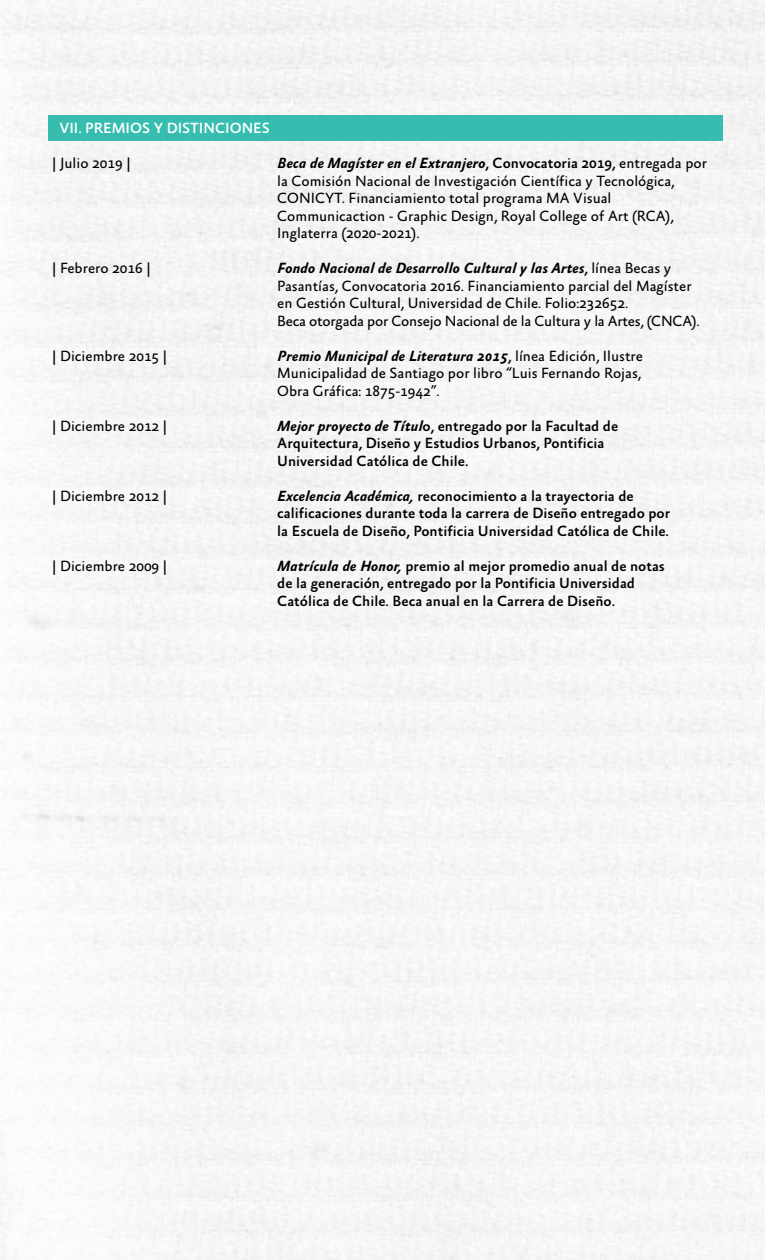
<style>
.page{position:relative;width:765px;height:1260px;background:#f6f6f6}
.page>*{position:absolute;margin:0;border:0;box-sizing:border-box;transform-origin:0 0}
.t1{font:15px/17.5px "Absara Sans";color:#000}
.t2{font:500 15px/17.5px "Absara Sans";color:#000}
.t3{font:500 15px "Absara Sans";color:#fff}
.s1{font-weight:700;font-style:italic}
.s2{font-weight:500}
</style>
<div class="page">
<div style="left:48px;top:115px;width:675px;height:25px;background:#36bdb0"></div>
<p class="t3" style="left:59px;top:120px;width:212px">VII. PREMIOS Y DISTINCIONES</p>
<p class="t1" style="left:52px;top:155px;width:80px">| Julio 2019 |</p>
<p class="t1" style="left:277px;top:155px;width:431px"><span class="s1">Beca de Magíster en el Extranjero</span><span class="s2">, Convocatoria 2019,</span> entregada por la Comisión Nacional de Investigación Científica y Tecnológica, CONICYT. Financiamiento total programa MA Visual Communicaction - Graphic Design, Royal College of Art (RCA), Inglaterra (2020-2021).</p>
<p class="t1" style="left:52px;top:260px;width:100px">| Febrero 2016 |</p>
<p class="t1" style="left:277px;top:260px;width:424px"><span class="s1">Fondo Nacional de Desarrollo Cultural y las Artes</span><span class="s2">,</span> línea Becas y Pasantías, Convocatoria 2016. Financiamiento parcial del Magíster en Gestión Cultural, Universidad de Chile. Folio:232652.<br>Beca otorgada por Consejo Nacional de la Cultura y la Artes, (CNCA).</p>
<p class="t1" style="left:52px;top:348px;width:116px">| Diciembre 2015 |</p>
<p class="t1" style="left:277px;top:348px;width:367px"><span class="s1">Premio Municipal de Literatura 2015</span><span class="s2">,</span> línea Edición, Ilustre<br>Municipalidad de Santiago por libro “Luis Fernando Rojas,<br>Obra Gráfica: 1875-1942”.</p>
<p class="t1" style="left:52px;top:418px;width:116px">| Diciembre 2012 |</p>
<p class="t2" style="left:277px;top:418px;width:343px"><span class="s1">Mejor proyecto de Títul</span>o, entregado por la Facultad de<br>Arquitectura, Diseño y Estudios Urbanos, Pontificia<br>Universidad Católica de Chile.</p>
<p class="t1" style="left:52px;top:488px;width:116px">| Diciembre 2012 |</p>
<p class="t2" style="left:277px;top:488px;width:394px"><span class="s1">Excelencia Académica,</span> reconocimiento a la trayectoria de calificaciones durante toda la carrera de Diseño entregado por la Escuela de Diseño, Pontificia Universidad Católica de Chile.</p>
<p class="t1" style="left:52px;top:558px;width:116px">| Diciembre 2009 |</p>
<p class="t2" style="left:277px;top:558px;width:389px"><span class="s1">Matrícula de Honor,</span> premio al mejor promedio anual de notas de la generación, entregado por la Pontificia Universidad<br>Católica de Chile. Beca anual en la Carrera de Diseño.</p>
</div>
